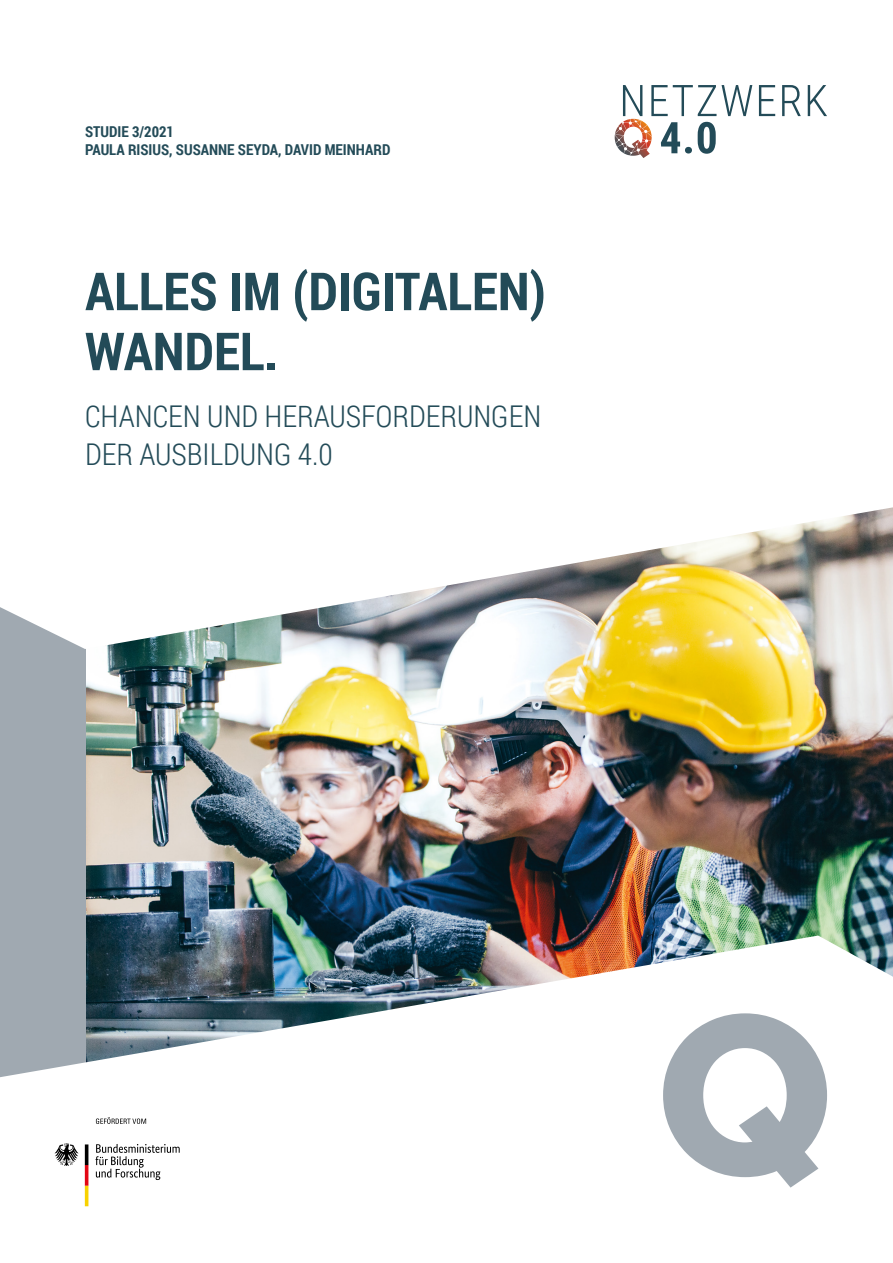
<style>
.page{position:relative;width:893px;height:1263px;background:#fff}
.page>*{position:absolute;margin:0;border:0;box-sizing:border-box;transform-origin:0 0}
.t1{font:700 52.5px/60px "Roboto Condensed";color:#234b58}
.t2{font:300 30px/37.5px "Roboto Condensed";color:#234b58}
.t3{font:700 15px/18px "Roboto Condensed";color:#234b58}
</style>
<div class="page">
<img style="left:85px;top:649px;width:808px;height:286px">
<div style="left:0;top:553px;width:85px;height:587px;background:#a0a9b1"></div>
<img style="left:0;top:935px;width:893px;height:253px">
<svg style="left:663px;top:1013px;width:164px;height:174px"></svg>
<div style="left:41px;top:1109px;width:168px;height:116px;background:#fff"></div>
<svg style="left:95px;top:1144px;width:85px;height:36px"></svg>
<svg style="left:55px;top:1143px;width:24px;height:23px"></svg>
<svg style="left:85px;top:1144px;width:3px;height:62px"></svg>
<svg style="left:96px;top:1117px;width:50px;height:7px"></svg>
<img style="left:0;top:507px;width:893px;height:142px">
<svg style="left:615px;top:85px;width:212px;height:73px"></svg>
<p class="t3" style="left:85px;top:122px;width:307px">STUDIE 3/2021<br>PAULA RISIUS, SUSANNE SEYDA, DAVID MEINHARD</p>
<h1 class="t1" style="left:85px;top:259px;width:462px">ALLES IM (DIGITALEN)<br>WANDEL.</h1>
<h2 class="t2" style="left:85px;top:397px;width:458px">CHANCEN UND HERAUSFORDERUNGEN<br>DER AUSBILDUNG 4.0</h2>
</div>
